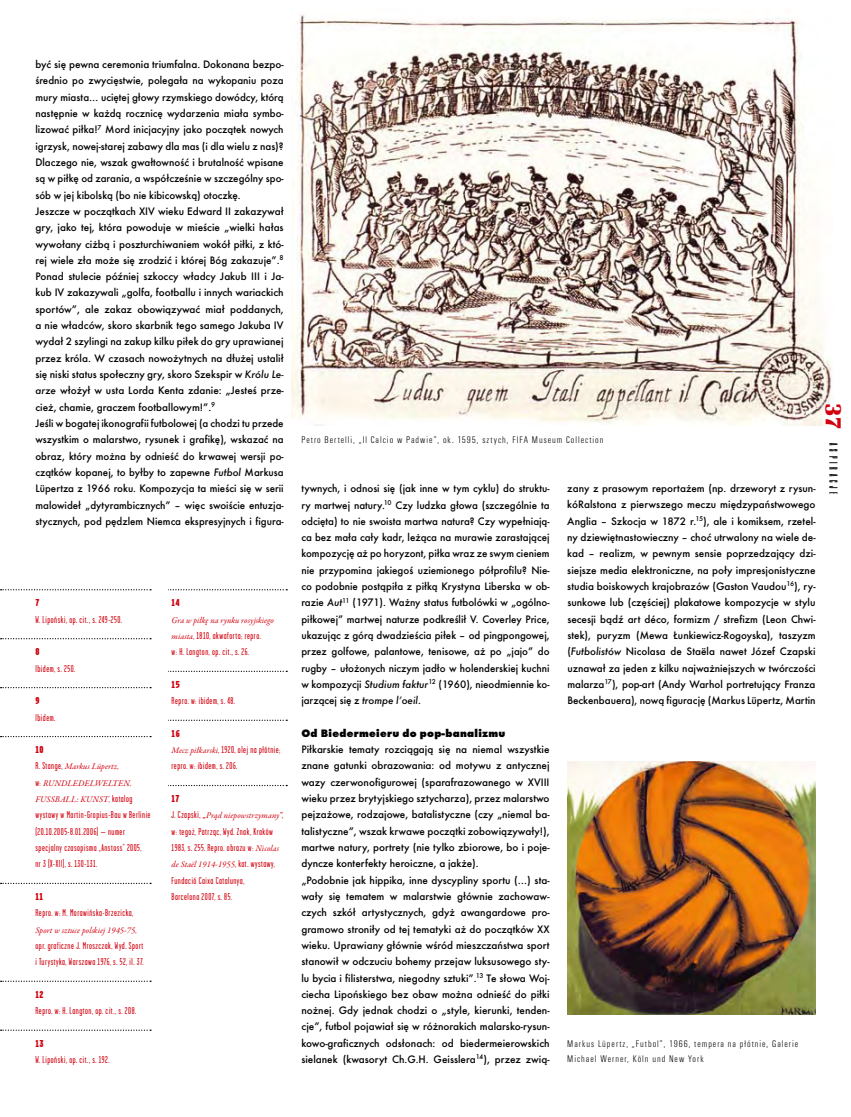
<style>
.page{position:relative;width:851px;height:1117px;background:#fff}
.page>*{position:absolute;margin:0;border:0;box-sizing:border-box;transform-origin:0 0}
.t1{font:12.12px "Compacta Com DCE Ligh";letter-spacing:.3em;color:#000;scale:1.05 1}
.t2{font:500 11.25px/16.2px "Futura TCE";color:#000}
.t3{font:700 11.25px "Futura TCE Extr";letter-spacing:.025em;color:#000}
.t4{font:10px/16.2px "Garage Gothic Pl";letter-spacing:.055em;color:#d1010e}
.t5{font:10px/15px "U001 TCE Ligh Cond";letter-spacing:.1em;color:#000}
.t6{font:900 10px "Garage Gothic Pl";letter-spacing:.045em;color:#d1010e}
.t7{font:italic 8.75px/16.2px "Garamond Premr Pro";letter-spacing:.005em;color:#d1010e}
.s1{font-family:"Futura TCE Medi Obli";font-weight:400}
.s2{font-family:"Garage Gothic Pl";font-style:normal;font-size:10px}
.s3{font-family:"Garamond Premr Pro";font-style:italic;font-size:8.75px}
.s4{font-weight:900}
.s5{font-family:"Renault TCE";font-weight:700;font-size:22.5px;color:#d1010e}
</style>
<div class="page">
<img style="left:291px;top:14px;width:540px;height:411px">
<img style="left:567px;top:761px;width:248px;height:252px">
<svg style="left:168px;top:670px;width:119px;height:1px"></svg>
<svg style="left:168px;top:719px;width:119px;height:1px"></svg>
<svg style="left:168px;top:784px;width:119px;height:2px"></svg>
<svg style="left:1px;top:589px;width:286px;height:1px"></svg>
<svg style="left:1px;top:638px;width:150px;height:1px"></svg>
<svg style="left:1px;top:687px;width:150px;height:1px"></svg>
<svg style="left:1px;top:736px;width:150px;height:1px"></svg>
<svg style="left:1px;top:882px;width:150px;height:1px"></svg>
<svg style="left:1px;top:980px;width:150px;height:1px"></svg>
<svg style="left:1px;top:1029px;width:150px;height:1px"></svg>
<p class="t2" style="left:35px;top:56px;width:250px">być się pewna ceremonia triumfalna. Dokonana bezpo&shy;średnio po zwycięstwie, polegała na wykopaniu poza mury miasta… uciętej głowy rzymskiego dowódcy, którą następnie w każdą rocznicę wydarzenia miała symbo&shy;lizować piłka!<sup>7</sup> Mord inicjacyjny jako początek nowych igrzysk, nowej-starej zabawy dla mas (i dla wielu z nas)?<br>Dlaczego nie, wszak gwałtowność i brutalność wpisane są w piłkę od zarania, a współcześnie w szczególny spo&shy;sób w jej kibolską (bo nie kibicowską) otoczkę.<br>Jeszcze w początkach XIV wieku Edward II zakazywał gry, jako tej, która powoduje w mieście „wielki hałas wywołany ciżbą i poszturchiwaniem wokół piłki, z któ&shy;rej wiele zła może się zrodzić i której Bóg zakazuje”.<sup>8<br></sup>Ponad stulecie później szkoccy władcy Jakub III i Ja&shy;kub IV zakazywali „golfa, footballu i innych wariackich sportów”, ale zakaz obowiązywać miał poddanych, a nie władców, skoro skarbnik tego samego Jakuba IV wydał 2 szylingi na zakup kilku piłek do gry uprawianej przez króla. W czasach nowożytnych na dłużej ustalił się niski status społeczny gry, skoro Szekspir w <span class="s1">Królu Le&shy;arze</span> włożył w usta Lorda Kenta zdanie: „Jesteś prze&shy;cież, chamie, graczem footballowym!”.<sup>9<br></sup>Jeśli w bogatej ikonografii futbolowej (a chodzi tu przede wszystkim o malarstwo, rysunek i grafikę), wskazać na obraz, który można by odnieść do krwawej wersji po&shy;czątków kopanej, to byłby to zapewne <span class="s1">Futbol</span> Markusa Lüpertza z 1966 roku. Kompozycja ta mieści się w serii malowideł „dytyrambicznych” – więc swoiście entuzja&shy;stycznych, pod pędzlem Niemca ekspresyjnych i figura-</p>
<p class="t6" style="left:35px;top:597px;width:6px">7</p>
<p class="t4" style="left:35px;top:611px;width:88px">W. Lipoński, op. cit., s. 249-250.</p>
<p class="t6" style="left:35px;top:646px;width:6px">8</p>
<p class="t4" style="left:35px;top:660px;width:41px">Ibidem, s. 250.</p>
<p class="t6" style="left:35px;top:695px;width:6px">9</p>
<p class="t4" style="left:35px;top:709px;width:21px">Ibidem.</p>
<p class="t6" style="left:35px;top:744px;width:10px">10</p>
<p class="t7" style="left:35px;top:758px;width:99px"><span class="s2">R. Stange,</span> Markus Lüpertz<span class="s2">,<br>w:</span> RUNDLEDELWELTEN.<br>FUSSBALL: KUNST<span class="s2">, katalog</span></p>
<p class="t4" style="left:35px;top:806px;width:117px">wystawy w Martin-Gropius-Bau w Berlinie (20.10.2005-8.01.2006) – numer specjalny czasopisma „Anstoss” 2005,<br>nr 3 (X-XII), s. 130-131.</p>
<p class="t6" style="left:35px;top:890px;width:9px">11</p>
<p class="t4" style="left:35px;top:904px;width:99px">Repro. w: M. Morawińska-Brzezicka,</p>
<p class="t7" style="left:35px;top:921px;width:102px">Sport w sztuce polskiej 1945-75<span class="s2">,</span></p>
<p class="t4" style="left:35px;top:937px;width:110px">opr. graficzne J. Mroszczak, Wyd. Sport i Turystyka, Warszawa 1976, s. 52, il. 37.</p>
<p class="t6" style="left:35px;top:988px;width:10px">12</p>
<p class="t4" style="left:35px;top:1002px;width:102px">Repro. w: H. Langton, op. cit., s. 208.</p>
<p class="t6" style="left:35px;top:1037px;width:10px">13</p>
<p class="t4" style="left:35px;top:1051px;width:76px">W. Lipoński, op. cit., s. 192.</p>
<p class="t6" style="left:171px;top:597px;width:10px">14</p>
<p class="t7" style="left:171px;top:612px;width:104px">Gra w piłkę na rynku rosyjskiego</p>
<p class="t4" style="left:171px;top:627px;width:91px"><span class="s3">miasta</span>, 1810, akwaforta; repro. w: H. Langton, op. cit., s. 26.</p>
<p class="t6" style="left:171px;top:678px;width:10px">15</p>
<p class="t4" style="left:171px;top:692px;width:65px">Repro. w: ibidem, s. 48.</p>
<p class="t4" style="left:171px;top:725px;width:110px"><span class="s4">16<br></span><span class="s3">Mecz piłkarski</span>, 1920, olej na płótnie; repro. w: ibidem, s. 206.</p>
<p class="t6" style="left:172px;top:792px;width:9px">17</p>
<p class="t7" style="left:172px;top:807px;width:113px"><span class="s2">J. Czapski,</span> „Prąd niepowstrzymany”<span class="s2">,</span></p>
<p class="t4" style="left:171px;top:823px;width:109px">w: tegoż, Patrząc, Wyd. Znak, Kraków<br>1983, s. 255. Repro. obrazu w: <span class="s3">Nicolas</span></p>
<p class="t7" style="left:171px;top:856px;width:105px">de Staël 1914-1955<span class="s2">, kat. wystawy,</span></p>
<p class="t4" style="left:171px;top:872px;width:74px">Fundació Caixa Catalunya,<br>Barcelona 2007, s. 85.</p>
<p class="t5" style="left:301px;top:432px;width:303px">Petro Bertelli, „Il Calcio w Padwie”, ok. 1595, sztych, FIFA Museum Collection</p>
<p class="t2" style="left:301px;top:480px;width:250px;text-align:justify">tywnych, i odnosi się (jak inne w tym cyklu) do struktu&shy;ry martwej natury.<sup>10</sup> Czy ludzka głowa (szczególnie ta odcięta) to nie swoista martwa natura? Czy wypełniają&shy;ca bez mała cały kadr, leżąca na murawie zarastającej kompozycję aż po horyzont, piłka wraz ze swym cieniem nie przypomina jakiegoś uziemionego półprofilu? Nie&shy;co podobnie postąpiła z piłką Krystyna Liberska w ob&shy;razie <span class="s1">Aut</span><sup>11</sup> (1971). Ważny status futbolówki w „ogólno&shy;piłkowej” martwej naturze podkreślił V. Coverley Price, ukazując z górą dwadzieścia piłek – od pingpongowej, przez golfowe, palantowe, tenisowe, aż po „jajo” do rugby – ułożonych niczym jadło w holenderskiej kuchni w kompozycji <span class="s1">Studium faktur</span><sup>12</sup> (1960), nieodmiennie ko&shy;jarzącej się z <span class="s1">trompe l’oeil</span>.</p>
<p class="t3" style="left:301px;top:726px;width:206px">Od Biedermeieru do pop-banalizmu</p>
<p class="t2" style="left:301px;top:741px;width:250px">Piłkarskie tematy rozciągają się na niemal wszystkie znane gatunki obrazowania: od motywu z antycznej wazy czerwonofigurowej (sparafrazowanego w XVIII wieku przez brytyjskiego sztycharza), przez malarstwo pejzażowe, rodzajowe, batalistyczne (czy „niemal ba&shy;talistyczne”, wszak krwawe początki zobowiązywały!), martwe natury, portrety (nie tylko zbiorowe, bo i poje&shy;dyncze konterfekty heroiczne, a jakże).<br>„Podobnie jak hippika, inne dyscypliny sportu (…) sta&shy;wały się tematem w malarstwie głównie zachowaw&shy;czych szkół artystycznych, gdyż awangardowe pro&shy;gramowo stroniły od tej tematyki aż do początków XX wieku. Uprawiany głównie wśród mieszczaństwa sport stanowił w odczuciu bohemy przejaw luksusowego sty&shy;lu bycia i filisterstwa, niegodny sztuki”.<sup>13</sup> Te słowa Woj&shy;ciecha Lipońskiego bez obaw można odnieść do piłki nożnej. Gdy jednak chodzi o „style, kierunki, tenden&shy;cje”, futbol pojawiał się w różnorakich malarsko-rysun&shy;kowo-graficznych odsłonach: od biedermeierowskich sielanek (kwasoryt Ch.G.H. Geisslera<sup>14</sup>), przez zwią-</p>
<p class="t2" style="left:567px;top:480px;width:250px;text-align:justify">zany z prasowym reportażem (np. drzeworyt z rysun&shy;kóRalstona z pierwszego meczu międzypaństwowego Anglia – Szkocja w 1872 r.<sup>15</sup>), ale i komiksem, rzetel&shy;ny dziewiętnastowieczny – choć utrwalony na wiele de&shy;kad – realizm, w pewnym sensie poprzedzający dzi&shy;siejsze media elektroniczne, na poły impresjonistyczne studia boiskowych krajobrazów (Gaston Vaudou<sup>16</sup>), ry&shy;sunkowe lub (częściej) plakatowe kompozycje w stylu secesji bądź art déco, formizm / strefizm (Leon Chwi&shy;stek), puryzm (Mewa Łunkiewicz-Rogoyska), taszyzm (<span class="s1">Futbolistów</span> Nicolasa de Staëla nawet Józef Czapski uznawał za jeden z kilku najważniejszych w twórczości malarza<sup>17</sup>), pop-art (Andy Warhol portretujący Franza Beckenbauera), nową figurację (Markus Lüpertz, Martin</p>
<p class="t5" style="left:567px;top:1035px;width:232px">Markus Lüpertz, „Futbol”, 1966, tempera na płótnie, Galerie<br>Michael Werner, Köln und New York</p>
<p class="t1" style="left:839px;top:403px;width:88px;rotate:90deg"><span class="s5">37</span> Aspiracje</p>
</div>
